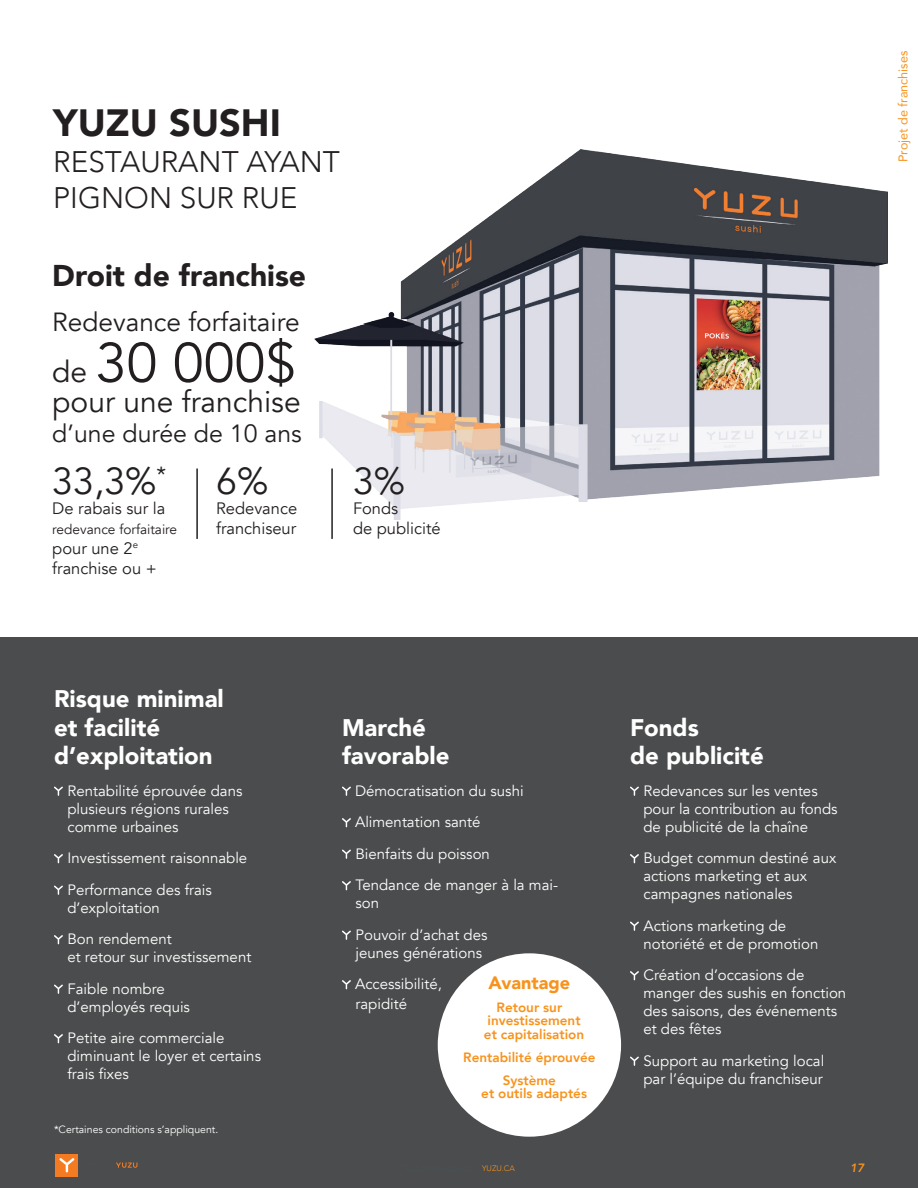
<style>
.page{position:relative;width:918px;height:1188px;background:#fff}
.page>*{position:absolute;margin:0;border:0;box-sizing:border-box;transform-origin:0 0}
.Texte_Courant{font:55.5px "Avenir";color:#231f20}
._02-Titre{font:900 37.95px "Avenir";color:#231f20}
.Texte_Courant-2{font:37.5px "Avenir";color:#231f20}
.Texte_Courant-3{font:900 30px "Avenir";color:#231f20}
.Texte_Courant-4{font:30px "Avenir";color:#231f20}
._03-Petit_titre{font:300 29.7px/35.7px "Avenir";color:#231f20}
.Texte_Courant-5{font:26.25px "Avenir";color:#231f20}
.Texte_Courant-6{font:24.9px "Avenir";color:#231f20}
.Texte_Courant-7{font:900 24px/28.8px "Avenir";color:#fff}
.Texte_Courant-8{font:900 18px "Avenir";color:#f7931d}
.Texte_Courant-9{font:16.5px/19.8px "Avenir";color:#231f20}
.Texte_Courant-10{font:15px/18px "Avenir";color:#fff}
.Texte_Courant-11{font:13.65px "Avenir";color:#231f20}
.Texte_Courant-12{font:800 13.5px/13.5px "Avenir";color:#f7931d}
.t1{font:12.6px "Avenir";color:#f7931d}
.t2{font:italic 800 12px "Avenir";color:#f7931d}
.Texte_Courant-13{font:10.5px "Avenir";color:#fff}
.s1{font-size:30px}
</style>
<div class="page">
<div style="left:0;top:637px;width:918px;height:551px;background:#4b4c4d"></div>
<img style="left:315px;top:150px;width:572px;height:370px">
<hr style="left:331px;top:469px;width:2px;height:70px;background:#231f20">
<hr style="left:196px;top:469px;width:2px;height:70px;background:#231f20">
<svg style="left:54px;top:786px;width:9px;height:10px"></svg>
<svg style="left:54px;top:854px;width:9px;height:9px"></svg>
<svg style="left:54px;top:885px;width:9px;height:10px"></svg>
<svg style="left:54px;top:935px;width:9px;height:9px"></svg>
<svg style="left:54px;top:984px;width:9px;height:10px"></svg>
<svg style="left:54px;top:1034px;width:9px;height:9px"></svg>
<svg style="left:342px;top:786px;width:9px;height:10px"></svg>
<svg style="left:342px;top:818px;width:9px;height:9px"></svg>
<svg style="left:342px;top:849px;width:9px;height:10px"></svg>
<svg style="left:342px;top:881px;width:9px;height:9px"></svg>
<svg style="left:342px;top:930px;width:9px;height:10px"></svg>
<svg style="left:342px;top:980px;width:9px;height:9px"></svg>
<svg style="left:630px;top:786px;width:9px;height:10px"></svg>
<svg style="left:630px;top:854px;width:9px;height:9px"></svg>
<svg style="left:630px;top:921px;width:9px;height:10px"></svg>
<svg style="left:630px;top:971px;width:9px;height:9px"></svg>
<svg style="left:630px;top:1056px;width:9px;height:10px"></svg>
<div style="left:438px;top:953px;width:183px;height:184px;background:#fff;border-radius:50%"></div>
<svg style="left:116px;top:1162px;width:21px;height:6px"></svg>
<div style="left:55px;top:1154px;width:23px;height:22px;background:#f47b21"></div>
<svg style="left:59px;top:1158px;width:16px;height:14px"></svg>
<p class="_02-Titre" style="left:53px;top:91px;width:229px">YUZU SUSHI</p>
<p class="_03-Petit_titre" style="left:53px;top:144px;width:288px">RESTAURANT AYANT<br>PIGNON SUR RUE</p>
<p class="Texte_Courant-3" style="left:52px;top:250px;width:255px">Droit de franchise</p>
<p class="Texte_Courant-5" style="left:52px;top:306px;width:249px">Redevance forfaitaire</p>
<p class="Texte_Courant" style="left:52px;top:330px;width:245px"><span class="s1">de</span> 30 000$</p>
<p class="Texte_Courant-4" style="left:52px;top:384px;width:250px">pour une franchise</p>
<p class="Texte_Courant-6" style="left:52px;top:418px;width:251px">d’une durée de 10 ans</p>
<p class="Texte_Courant-2" style="left:52px;top:459px;width:115px">33,3%<sup>*</sup></p>
<p class="Texte_Courant-9" style="left:52px;top:499px;width:115px">De rabais sur la</p>
<p class="Texte_Courant-11" style="left:52px;top:521px;width:126px">redevance forfaitaire</p>
<p class="Texte_Courant-9" style="left:52px;top:538px;width:106px">pour une 2<sup>e </sup>franchise ou +</p>
<p class="Texte_Courant-2" style="left:216px;top:459px;width:54px">6%</p>
<p class="Texte_Courant-9" style="left:216px;top:499px;width:83px">Redevance franchiseur</p>
<p class="Texte_Courant-2" style="left:353px;top:459px;width:54px">3%</p>
<p class="Texte_Courant-9" style="left:353px;top:499px;width:89px">Fonds<br>de publicité</p>
<p class="t1" style="left:893px;top:162px;width:113px;rotate:-90deg">Projet de franchises</p>
<p class="Texte_Courant-7" style="left:54px;top:683px;width:171px">Risque minimal et facilité d’exploitation</p>
<p class="Texte_Courant-10" style="left:68px;top:782px;width:177px">Rentabilité éprouvée dans plusieurs régions rurales comme urbaines</p>
<p class="Texte_Courant-10" style="left:68px;top:849px;width:181px">Investissement raisonnable</p>
<p class="Texte_Courant-10" style="left:68px;top:881px;width:146px">Performance des frais d’exploitation</p>
<p class="Texte_Courant-10" style="left:68px;top:930px;width:185px">Bon rendement<br>et retour sur investissement</p>
<p class="Texte_Courant-10" style="left:68px;top:980px;width:124px">Faible nombre d’employés requis</p>
<p class="Texte_Courant-10" style="left:68px;top:1029px;width:195px">Petite aire commerciale diminuant le loyer et certains frais fixes</p>
<p class="Texte_Courant-13" style="left:54px;top:1123px;width:166px">*Certaines conditions s’appliquent.</p>
<p class="Texte_Courant-7" style="left:342px;top:712px;width:109px">Marché favorable</p>
<p class="Texte_Courant-10" style="left:355px;top:782px;width:170px">Démocratisation du sushi</p>
<p class="Texte_Courant-10" style="left:355px;top:813px;width:127px">Alimentation santé</p>
<p class="Texte_Courant-10" style="left:356px;top:845px;width:136px">Bienfaits du poisson</p>
<p class="Texte_Courant-10" style="left:356px;top:876px;width:204px">Tendance de manger à la mai&shy;son</p>
<p class="Texte_Courant-10" style="left:356px;top:926px;width:133px">Pouvoir d’achat des jeunes générations</p>
<p class="Texte_Courant-10" style="left:355px;top:975px;width:88px;line-height:19.8px">Accessibilité, rapidité</p>
<p class="Texte_Courant-8" style="left:489px;top:967px;width:83px">Avantage</p>
<p class="Texte_Courant-12" style="left:484px;top:1000px;width:102px;text-indent:13px">Retour sur investissement et capitalisation</p>
<p class="Texte_Courant-12" style="left:463px;top:1050px;width:134px">Rentabilité éprouvée</p>
<p class="Texte_Courant-12" style="left:481px;top:1073px;width:107px;text-indent:22px">Système<br>et outils adaptés</p>
<p class="Texte_Courant-7" style="left:630px;top:712px;width:135px">Fonds<br>de publicité</p>
<p class="Texte_Courant-10" style="left:644px;top:782px;width:196px">Redevances sur les ventes pour la contribution au fonds de publicité de la chaîne</p>
<p class="Texte_Courant-10" style="left:644px;top:849px;width:194px">Budget commun destiné aux actions marketing et aux campagnes nationales</p>
<p class="Texte_Courant-10" style="left:644px;top:917px;width:176px">Actions marketing de notoriété et de promotion</p>
<p class="Texte_Courant-10" style="left:644px;top:966px;width:204px">Création d’occasions de manger des sushis en fonction des saisons, des événements et des fêtes</p>
<p class="Texte_Courant-10" style="left:644px;top:1052px;width:182px">Support au marketing local par l’équipe du franchiseur</p>
<p class="t2" style="left:850px;top:1161px;width:16px">17</p>
</div>
